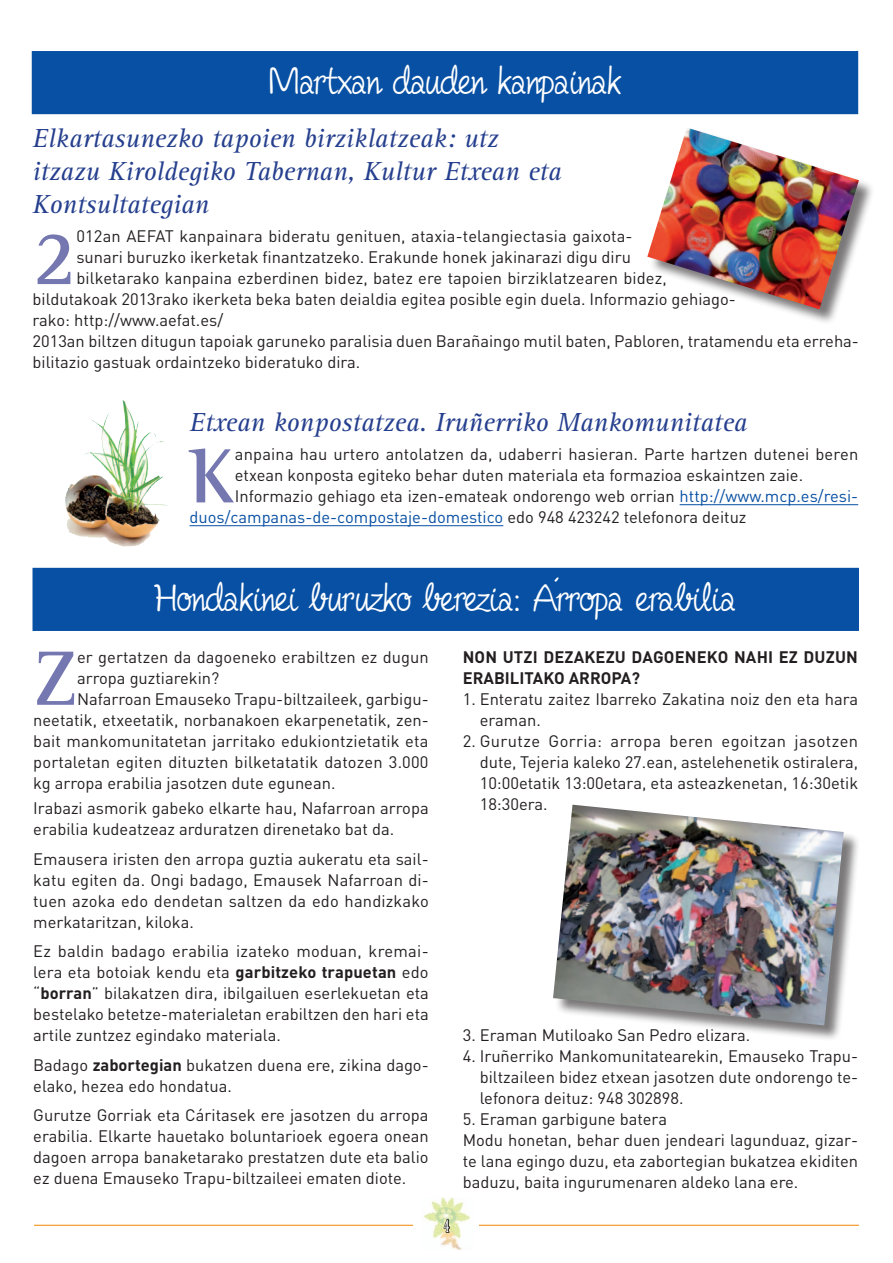
<style>
.page{position:relative;width:893px;height:1263px;background:#fff}
.page>*{position:absolute;margin:0;border:0;box-sizing:border-box;transform-origin:0 0}
.t1{font:700 78.9px "Rotis Semi Serif";color:#7477b0}
.t2{font:42px "Fineliner Script";color:#fff}
.t3{font:italic 27px/33px "Rotis Serif";color:#253f8e}
.t4{font:16.5px/21px "DIN";color:#231f20}
.t5{font:16.5px "DIN";color:#0850a3}
.t6{font:700 16.5px/21px "DIN";letter-spacing:.01em;color:#231f20}
.t7{font:16.5px "Birch";color:#fff}
.s1{color:#0850a3}
.s2{color:#231f20}
.s3{font-weight:700}
</style>
<div class="page">
<hr style="left:34px;top:1225px;width:825px;height:1px;background:#f7931d">
<div style="left:414px;top:1197px;width:65px;height:52px;background:#fff"></div>
<img style="left:423px;top:1197px;width:47px;height:52px">
<svg style="left:443px;top:1215px;width:7px;height:18px"></svg>
<div style="left:33px;top:568px;width:826px;height:63px;background:#0850a3"></div>
<svg style="left:554px;top:577px;width:5px;height:5px"></svg>
<div style="left:554px;top:805px;width:306px;height:236px;background:#231f20;opacity:.6"></div>
<img style="left:553px;top:805px;width:291px;height:220px">
<div style="left:32px;top:51px;width:826px;height:63px;background:#0850a3"></div>
<div style="left:648px;top:128px;width:226px;height:196px;background:#231f20;opacity:.6"></div>
<img style="left:647px;top:128px;width:212px;height:181px">
<hr style="left:680px;top:504px;width:178px;height:1px;background:#0850a3">
<hr style="left:190px;top:525px;width:313px;height:1px;background:#0850a3">
<img style="left:84px;top:403px;width:41px;height:92px">
<h2 class="t2" style="left:269px;top:59px;width:353px">Martxan dauden kanpainak</h2>
<h3 class="t3" style="left:33px;top:122px;width:530px">Elkartasunezko tapoien birziklatzeak: utz itzazu Kiroldegiko Tabernan, Kultur Etxean eta<br>Kontsultategian</h3>
<h1 class="t1" style="left:33px;top:210px;width:45px">2</h1>
<p class="t4" style="left:76px;top:225px;width:558px">012an AEFAT kanpainara bideratu genituen, ataxia-telangiectasia gaixota-</p>
<p class="t4" style="left:76px;top:246px;width:556px">sunari buruzko ikerketak finantzatzeko. Erakunde honek jakinarazi digu diru</p>
<p class="t4" style="left:76px;top:267px;width:592px">bilketarako kanpaina ezberdinen bidez, batez ere tapoien birziklatzearen bidez,</p>
<p class="t4" style="left:33px;top:288px;width:705px">bildutakoak 2013rako ikerketa beka baten deialdia egitea posible egin duela. Informazio gehiago-</p>
<p class="t4" style="left:33px;top:309px;width:192px">rako: http://www.aefat.es/</p>
<p class="t4" style="left:33px;top:330px;width:828px">2013an biltzen ditugun tapoiak garuneko paralisia duen Barañaingo mutil baten, Pabloren, tratamendu eta erreha-</p>
<p class="t4" style="left:33px;top:351px;width:329px">bilitazio gastuak ordaintzeko bideratuko dira.</p>
<h3 class="t3" style="left:190px;top:406px;width:559px">Etxean konpostatzea. Iruñerriko Mankomunitatea</h3>
<h1 class="t1" style="left:190px;top:429px;width:47px">K</h1>
<p class="t4" style="left:235px;top:444px;width:625px">anpaina hau urtero antolatzen da, udaberri hasieran. Parte hartzen dutenei beren</p>
<p class="t4" style="left:235px;top:465px;width:570px">etxean konposta egiteko behar duten materiala eta formazioa eskaintzen zaie.</p>
<p class="t4" style="left:235px;top:486px;width:625px">Informazio gehiago eta izen-emateak ondorengo web orrian <span class="s1">http://www.mcp.es/resi-</span></p>
<p class="t5" style="left:190px;top:507px;width:558px">duos/campanas-de-compostaje-domestico <span class="s2">edo 948 423242 telefonora deituz</span></p>
<h2 class="t2" style="left:155px;top:576px;width:583px">Hondakinei buruzko berezia: Arropa erabilia</h2>
<h1 class="t1" style="left:33px;top:631px;width:45px">Z</h1>
<p class="t4" style="left:77px;top:646px;width:353px">er gertatzen da dagoeneko erabiltzen ez dugun</p>
<p class="t4" style="left:77px;top:667px;width:144px">arropa guztiarekin?</p>
<p class="t4" style="left:77px;top:688px;width:353px">Nafarroan Emauseko Trapu-biltzaileek, garbigu-</p>
<p class="t4" style="left:33px;top:709px;width:397px">neetatik, etxeetatik, norbanakoen ekarpenetatik, zen-</p>
<p class="t4" style="left:33px;top:730px;width:397px">bait mankomunitatetan jarritako edukiontzietatik eta</p>
<p class="t4" style="left:33px;top:751px;width:397px">portaletan egiten dituzten bilketatatik datozen 3.000</p>
<p class="t4" style="left:33px;top:772px;width:304px">kg arropa erabilia jasotzen dute egunean.</p>
<p class="t4" style="left:33px;top:797px;width:397px">Irabazi asmorik gabeko elkarte hau, Nafarroan arropa erabilia kudeatzeaz arduratzen direnetako bat da.</p>
<p class="t4" style="left:33px;top:848px;width:397px">Emausera iristen den arropa guztia aukeratu eta sail&shy;katu egiten da. Ongi badago, Emausek Nafarroan di&shy;tuen azoka edo dendetan saltzen da edo handizkako merkataritzan, kiloka.</p>
<p class="t4" style="left:33px;top:940px;width:397px;text-align:justify">Ez baldin badago erabilia izateko moduan, kremai&shy;lera eta botoiak kendu eta <span class="s3">garbitzeko trapuetan</span> edo “<span class="s3">borran</span>” bilakatzen dira, ibilgailuen eserlekuetan eta bestelako betetze-materialetan erabiltzen den hari eta artile zuntzez egindako materiala.</p>
<p class="t4" style="left:33px;top:1054px;width:397px">Badago <span class="s3">zabortegian</span> bukatzen duena ere, zikina dago&shy;elako, hezea edo hondatua.</p>
<p class="t4" style="left:33px;top:1104px;width:397px;text-align:justify">Gurutze Gorriak eta Cáritasek ere jasotzen du arropa erabilia. Elkarte hauetako boluntarioek egoera onean dagoen arropa banaketarako prestatzen dute eta balio ez duena Emauseko Trapu-biltzaileei ematen diote.</p>
<p class="t6" style="left:463px;top:646px;width:397px">NON UTZI DEZAKEZU DAGOENEKO NAHI EZ DUZUN<br>ERABILITAKO ARROPA?</p>
<p class="t4" style="left:480px;top:688px;width:380px;text-indent:-17px">1. Enteratu zaitez Ibarreko Zakatina noiz den eta hara eraman.</p>
<p class="t4" style="left:480px;top:730px;width:380px;text-align:justify;text-indent:-17px">2. Gurutze Gorria: arropa beren egoitzan jasotzen dute, Tejeria kaleko 27.ean, astelehenetik ostiralera, 10:00etatik 13:00etara, eta asteazkenetan, 16:30etik 18:30era.</p>
<p class="t7" style="left:444px;top:1217px;width:6px">4</p>
<p class="t4" style="left:463px;top:1024px;width:289px">3. Eraman Mutiloako San Pedro elizara.</p>
<p class="t4" style="left:480px;top:1045px;width:380px;text-align:justify;text-indent:-17px">4. Iruñerriko Mankomunitatearekin, Emauseko Trapu&shy;biltzaileen bidez etxean jasotzen dute ondorengo te&shy;lefonora deituz: 948 302898.</p>
<p class="t4" style="left:463px;top:1108px;width:397px">5. Eraman garbigune batera<br>Modu honetan, behar duen jendeari lagunduaz, gizar&shy;te lana egingo duzu, eta zabortegian bukatzea ekiditen baduzu, baita ingurumenaren aldeko lana ere.</p>
</div>
